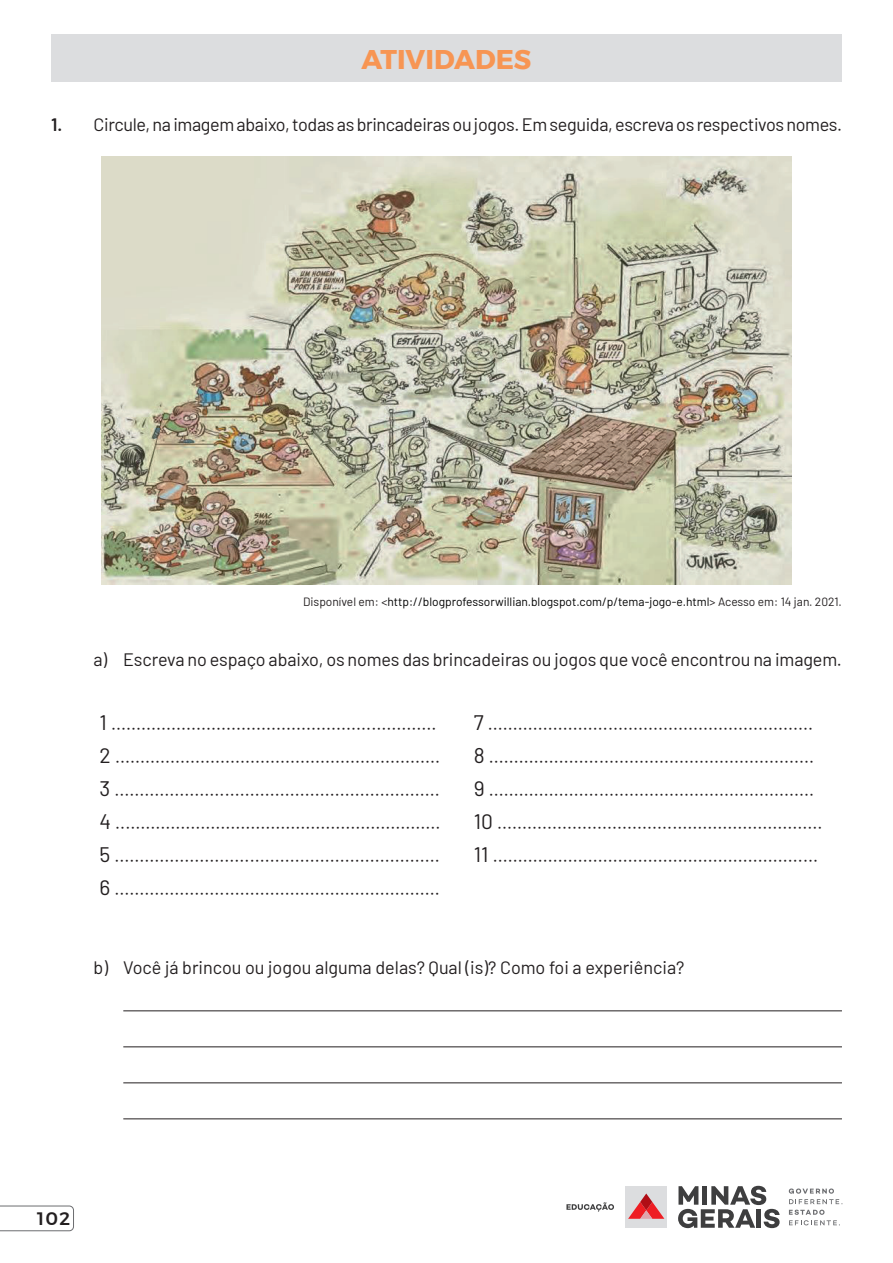
<style>
.page{position:relative;width:893px;height:1263px;background:#fff}
.page>*{position:absolute;margin:0;border:0;box-sizing:border-box;transform-origin:0 0}
.Titulo_Atividade{font:700 27px "Montserrat";color:#f79553}
._01_Texto{font:18px "Barlow";color:#231f20}
._04_Questões_Enuncia{font:18px "Barlow";letter-spacing:-.01em;color:#231f20}
.t1{font:500 18px "Montserrat";color:#231f20}
._08_Fonte{font:12px "Barlow";color:#000001}
.s1{font-weight:600}
.s2{color:#231f20}
.s3{font-size:21px}
</style>
<div class="page">
<div style="left:625px;top:1186px;width:42px;height:42px;background:#dcdddf"></div>
<svg style="left:628px;top:1193px;width:36px;height:26px"></svg>
<svg style="left:678px;top:1186px;width:102px;height:42px"></svg>
<svg style="left:789px;top:1188px;width:53px;height:16px"></svg>
<svg style="left:789px;top:1210px;width:51px;height:15px"></svg>
<svg style="left:566px;top:1202px;width:48px;height:9px"></svg>
<svg style="left:0;top:1205px;width:74px;height:26px"></svg>
<hr style="left:123px;top:1010px;width:719px;height:1px;background:#231f20">
<hr style="left:123px;top:1046px;width:719px;height:1px;background:#231f20">
<hr style="left:123px;top:1082px;width:719px;height:1px;background:#231f20">
<hr style="left:123px;top:1118px;width:719px;height:1px;background:#231f20">
<div style="left:51px;top:34px;width:791px;height:47px;background:#dcdddf"></div>
<img style="left:102px;top:156px;width:689px;height:429px">
<p class="Titulo_Atividade" style="left:362px;top:37px;width:171px">ATIVIDADES</p>
<p class="_04_Questões_Enuncia" style="left:51px;top:112px;width:792px"><span class="s1">1.</span> Circule, na imagem abaixo, todas as brincadeiras ou jogos. Em seguida, escreva os respectivos nomes.</p>
<p class="_08_Fonte" style="left:303px;top:593px;width:540px"><span class="s2">Disponível em: &lt;</span>http://blogprofessorwillian.blogspot.com/p/tema-jogo-e.html<span class="s2">&gt; Acesso em: 14 jan. 2021.</span></p>
<p class="_04_Questões_Enuncia" style="left:94px;top:647px;width:750px">a) Escreva no espaço abaixo, os nomes das brincadeiras ou jogos que você encontrou na imagem.</p>
<p class="_01_Texto" style="left:100px;top:711px;width:338px"><span class="s3">1</span> .................................................................</p>
<p class="_01_Texto" style="left:474px;top:711px;width:341px"><span class="s3">7</span> .................................................................</p>
<p class="_01_Texto" style="left:100px;top:744px;width:342px"><span class="s3">2</span> .................................................................</p>
<p class="_01_Texto" style="left:474px;top:744px;width:342px"><span class="s3">8</span> .................................................................</p>
<p class="_01_Texto" style="left:100px;top:777px;width:342px"><span class="s3">3</span> .................................................................</p>
<p class="_01_Texto" style="left:474px;top:777px;width:342px"><span class="s3">9</span> .................................................................</p>
<p class="_01_Texto" style="left:100px;top:810px;width:343px"><span class="s3">4</span> .................................................................</p>
<p class="_01_Texto" style="left:474px;top:810px;width:350px"><span class="s3">10</span> .................................................................</p>
<p class="_01_Texto" style="left:100px;top:843px;width:342px"><span class="s3">5</span> .................................................................</p>
<p class="_01_Texto" style="left:474px;top:843px;width:346px"><span class="s3">11</span> .................................................................</p>
<p class="_01_Texto" style="left:100px;top:876px;width:342px"><span class="s3">6</span> .................................................................</p>
<p class="_04_Questões_Enuncia" style="left:94px;top:955px;width:592px">b) Você já brincou ou jogou alguma delas? Qual (is)? Como foi a experiência?</p>
<p class="t1" style="left:37px;top:1204px;width:35px">102</p>
</div>
